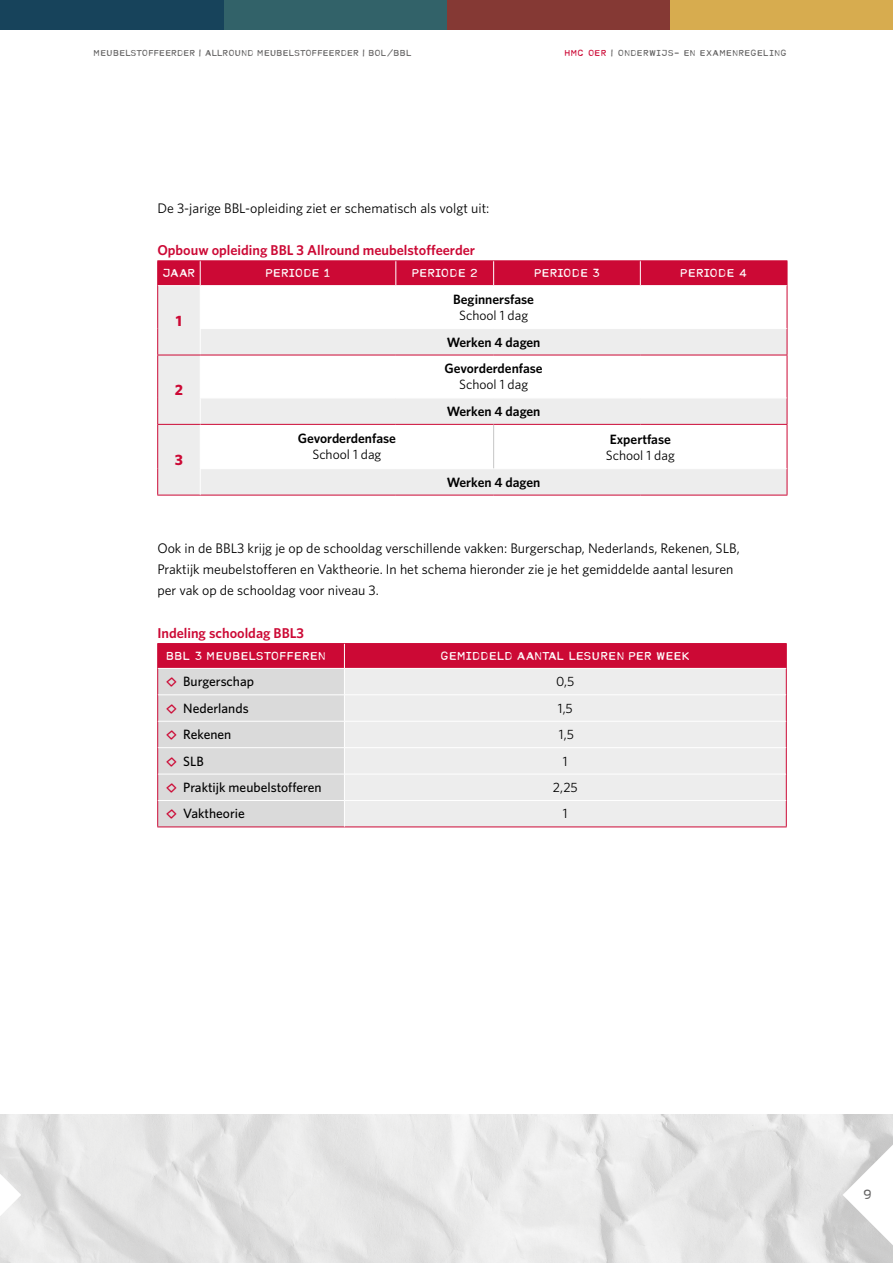
<style>
.page{position:relative;width:893px;height:1263px;background:#fff}
.page>*{position:absolute;margin:0;border:0;box-sizing:border-box;transform-origin:0 0}
.t1{font:700 15px "Whitney";color:#cc0935}
.t2{font:600 14.25px "Whitney";color:#cc0935}
.t3{font:13.8px/21.3px "Whitney";color:#000}
.t4{font:600 13.5px "Whitney";color:#000}
.t5{font:500 13.5px "Whitney";color:#000}
.t6{font:13.5px "Whitney";color:#000}
.t7{font:13.5px "MODERNTYPEWRITER";color:#646363}
.t8{font:12px "MODERNTYPEWRITER";letter-spacing:.015em;color:#fff}
.t9{font:9px "MODERNTYPEWRITER";letter-spacing:.035em;color:#646363}
.s1{color:#cc0935}
.s2{font-family:"Chalkboard";font-weight:400;color:#cc0935}
</style>
<div class="page">
<img style="left:0;top:1114px;width:893px;height:149px">
<div style="left:670px;top:0;width:223px;height:30px;background:#d7ac4f"></div>
<div style="left:446px;top:0;width:224px;height:30px;background:#853934"></div>
<div style="left:223px;top:0;width:223px;height:30px;background:#326269"></div>
<div style="left:0;top:0;width:223px;height:30px;background:#17435b"></div>
<svg style="left:843px;top:1132px;width:50px;height:126px"></svg>
<svg style="left:0;top:1132px;width:21px;height:126px"></svg>
<div style="left:158px;top:286px;width:629px;height:209px;background:#ededed"></div>
<svg style="left:201px;top:286px;width:586px;height:182px"></svg>
<hr style="left:157px;top:260px;width:43px;height:1px;background:#cc0935">
<hr style="left:200px;top:260px;width:196px;height:1px;background:#cc0935">
<hr style="left:396px;top:260px;width:98px;height:1px;background:#cc0935">
<hr style="left:494px;top:260px;width:146px;height:1px;background:#cc0935">
<hr style="left:640px;top:260px;width:147px;height:1px;background:#cc0935">
<svg style="left:787px;top:329px;width:1px;height:26px"></svg>
<svg style="left:787px;top:398px;width:1px;height:26px"></svg>
<svg style="left:787px;top:469px;width:1px;height:26px"></svg>
<hr style="left:157px;top:495px;width:43px;height:1px;background:#cc0935">
<hr style="left:157px;top:286px;width:1px;height:43px;background:#cc0935">
<svg style="left:157px;top:329px;width:1px;height:26px"></svg>
<hr style="left:787px;top:286px;width:1px;height:43px;background:#cc0935">
<hr style="left:157px;top:355px;width:1px;height:43px;background:#cc0935">
<svg style="left:157px;top:398px;width:1px;height:26px"></svg>
<hr style="left:787px;top:355px;width:1px;height:43px;background:#cc0935">
<hr style="left:157px;top:425px;width:1px;height:44px;background:#cc0935">
<svg style="left:157px;top:469px;width:1px;height:26px"></svg>
<hr style="left:200px;top:495px;width:196px;height:1px;background:#cc0935">
<hr style="left:396px;top:495px;width:98px;height:1px;background:#cc0935">
<hr style="left:494px;top:495px;width:146px;height:1px;background:#cc0935">
<hr style="left:640px;top:495px;width:147px;height:1px;background:#cc0935">
<hr style="left:787px;top:425px;width:1px;height:44px;background:#cc0935">
<div style="left:157px;top:261px;width:631px;height:25px;background:#cc0935"></div>
<hr style="left:158px;top:285px;width:42px;height:1px;background:#fff">
<hr style="left:200px;top:285px;width:196px;height:1px;background:#fff">
<hr style="left:200px;top:286px;width:1px;height:42px;background:#fff">
<hr style="left:396px;top:285px;width:98px;height:1px;background:#fff">
<hr style="left:494px;top:285px;width:146px;height:1px;background:#fff">
<hr style="left:640px;top:285px;width:147px;height:1px;background:#fff">
<hr style="left:200px;top:328px;width:196px;height:1px;background:#fff">
<svg style="left:200px;top:329px;width:1px;height:26px"></svg>
<hr style="left:396px;top:328px;width:98px;height:1px;background:#fff">
<hr style="left:494px;top:328px;width:146px;height:1px;background:#fff">
<hr style="left:640px;top:328px;width:147px;height:1px;background:#fff">
<hr style="left:200px;top:355px;width:1px;height:43px;background:#fff">
<hr style="left:200px;top:398px;width:196px;height:1px;background:#fff">
<svg style="left:200px;top:399px;width:1px;height:25px"></svg>
<hr style="left:396px;top:398px;width:98px;height:1px;background:#fff">
<hr style="left:494px;top:398px;width:146px;height:1px;background:#fff">
<hr style="left:640px;top:398px;width:147px;height:1px;background:#fff">
<svg style="left:200px;top:469px;width:1px;height:26px"></svg>
<hr style="left:494px;top:468px;width:146px;height:1px;background:#fff">
<hr style="left:640px;top:468px;width:147px;height:1px;background:#fff">
<hr style="left:157px;top:355px;width:43px;height:1px;background:#cc0935">
<hr style="left:200px;top:355px;width:196px;height:1px;background:#cc0935">
<hr style="left:396px;top:355px;width:98px;height:1px;background:#cc0935">
<hr style="left:494px;top:355px;width:146px;height:1px;background:#cc0935">
<hr style="left:640px;top:355px;width:147px;height:1px;background:#cc0935">
<hr style="left:157px;top:424px;width:43px;height:1px;background:#cc0935">
<hr style="left:494px;top:424px;width:146px;height:1px;background:#cc0935">
<hr style="left:640px;top:424px;width:147px;height:1px;background:#cc0935">
<hr style="left:200px;top:424px;width:196px;height:1px;background:#cc0935">
<hr style="left:396px;top:424px;width:98px;height:1px;background:#cc0935">
<hr style="left:200px;top:425px;width:1px;height:43px;background:#fff">
<hr style="left:200px;top:468px;width:196px;height:1px;background:#fff">
<hr style="left:396px;top:468px;width:98px;height:1px;background:#fff">
<hr style="left:493px;top:425px;width:1px;height:43px;background:#c6c6c6">
<svg style="left:157px;top:643px;width:630px;height:184px;background:#e3c6cc"></svg>
<p class="t9" style="left:94px;top:48px;width:27px">MEUBELSTO</p>
<p class="t9" style="left:148px;top:48px;width:18px">FFEERDER</p>
<p class="t9" style="left:199px;top:48px;width:20px">| ALLRO</p>
<p class="t9" style="left:235px;top:48px;width:49px">UND MEUBELSTO</p>
<p class="t9" style="left:312px;top:48px;width:18px">FFEERDER</p>
<p class="t9" style="left:362px;top:48px;width:51px">| BOL/BBL</p>
<p class="t9" style="left:565px;top:48px;width:224px"><span class="s1">HMC OER</span> | ONDERWIJS- EN EXAMENREGELING</p>
<p class="t3" style="left:157px;top:197px;width:334px">De 3-jarige BBL-opleiding ziet er schematisch als volgt uit:</p>
<p class="t2" style="left:157px;top:241px;width:319px">Opbouw opleiding BBL 3 Allround meubelstoffeerder</p>
<p class="t8" style="left:163px;top:267px;width:34px">JAAR</p>
<p class="t8" style="left:265px;top:267px;width:67px">PERIODE 1</p>
<p class="t8" style="left:412px;top:267px;width:68px">PERIODE 2</p>
<p class="t8" style="left:534px;top:267px;width:67px">PERIODE 3</p>
<p class="t8" style="left:680px;top:267px;width:68px">PERIODE 4</p>
<p class="t1" style="left:176px;top:310px;width:8px">1</p>
<p class="t4" style="left:453px;top:290px;width:82px">Beginnersfase</p>
<p class="t6" style="left:459px;top:306px;width:70px">School 1 dag</p>
<p class="t4" style="left:447px;top:333px;width:95px">Werken 4 dagen</p>
<p class="t1" style="left:175px;top:380px;width:10px">2</p>
<p class="t1" style="left:175px;top:450px;width:10px">3</p>
<p class="t4" style="left:298px;top:429px;width:100px">Gevorderdenfase</p>
<p class="t6" style="left:312px;top:446px;width:70px">School 1 dag</p>
<p class="t4" style="left:444px;top:359px;width:100px">Gevorderdenfase</p>
<p class="t6" style="left:459px;top:376px;width:70px">School 1 dag</p>
<p class="t4" style="left:447px;top:402px;width:95px">Werken 4 dagen</p>
<p class="t4" style="left:447px;top:473px;width:95px">Werken 4 dagen</p>
<p class="t4" style="left:610px;top:430px;width:63px">Expertfase</p>
<p class="t6" style="left:606px;top:446px;width:70px">School 1 dag</p>
<p class="t3" style="left:157px;top:537px;width:584px">Ook in de BBL3 krijg je op de schooldag verschillende vakken: Burgerschap, Nederlands, Rekenen, SLB,<br>Praktijk meubelstofferen en Vaktheorie. In het schema hieronder zie je het gemiddelde aantal lesuren per vak op de schooldag voor niveau 3.</p>
<p class="t2" style="left:157px;top:623px;width:148px">Indeling schooldag BBL3</p>
<p class="t8" style="left:166px;top:649px;width:161px">BBL 3 MEUBELSTOFFEREN</p>
<p class="t8" style="left:441px;top:649px;width:251px">GEMIDDELD AANTAL LESUREN PER WEEK</p>
<p class="t5" style="left:166px;top:673px;width:89px"><span class="s2">◊</span> Burgerschap</p>
<p class="t6" style="left:556px;top:673px;width:20px">0,5</p>
<p class="t5" style="left:166px;top:699px;width:84px"><span class="s2">◊</span> Nederlands</p>
<p class="t6" style="left:558px;top:699px;width:16px">1,5</p>
<p class="t5" style="left:166px;top:725px;width:67px"><span class="s2">◊</span> Rekenen</p>
<p class="t6" style="left:559px;top:725px;width:16px">1,5</p>
<p class="t5" style="left:166px;top:752px;width:39px"><span class="s2">◊</span> SLB</p>
<p class="t6" style="left:563px;top:752px;width:6px">1</p>
<p class="t5" style="left:166px;top:778px;width:157px"><span class="s2">◊</span> Praktijk meubelstofferen</p>
<p class="t6" style="left:553px;top:778px;width:26px">2,25</p>
<p class="t5" style="left:166px;top:805px;width:80px"><span class="s2">◊</span> Vaktheorie</p>
<p class="t6" style="left:563px;top:805px;width:6px">1</p>
<p class="t7" style="left:863px;top:1187px;width:10px">9</p>
</div>
